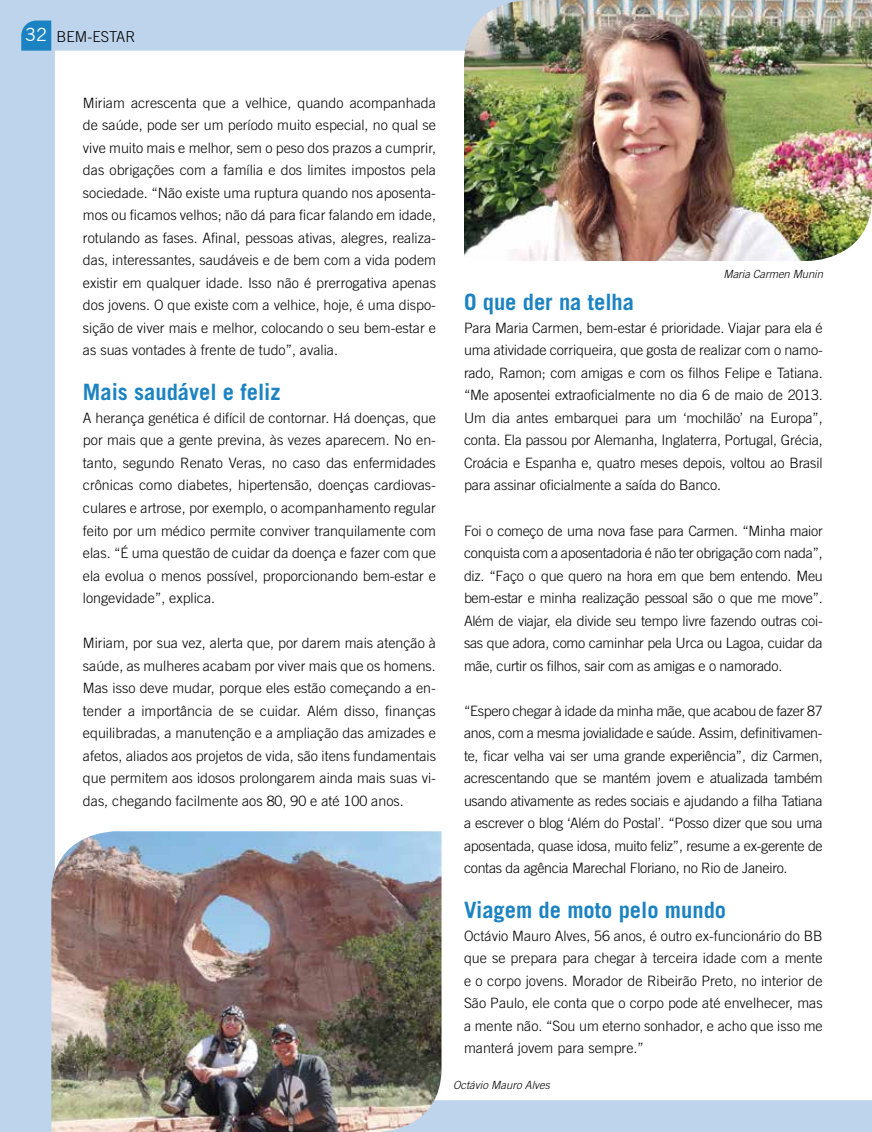
<style>
.page{position:relative;width:872px;height:1132px;background:#fff}
.page>*{position:absolute;margin:0;border:0;box-sizing:border-box;transform-origin:0 0}
.t1{font:700 22.5px "Trade Gothic";color:#1c83c2}
.t2{font:18px "Trade Gothic";color:#fff}
.t3{font:300 15px "Trade Gothic";color:#000}
.t4{font:300 14.25px/22.5px "Trade Gothic";color:#000;text-align:justify}
.t5{font:italic 300 11.25px "Trade Gothic";color:#000}
</style>
<div class="page">
<div style="left:0;top:0;width:872px;height:1131px;background:#bdd4ec"></div>
<div style="left:55px;top:51px;width:817px;height:1048px;background:#fff"></div>
<svg style="left:21px;top:21px;width:30px;height:30px"></svg>
<img style="left:51px;top:831px;width:390px;height:300px">
<img style="left:464px;top:0;width:408px;height:261px">
<p class="t2" style="left:25px;top:24px;width:23px">32</p>
<p class="t3" style="left:56px;top:27px;width:80px">BEM-ESTAR</p>
<p class="t4" style="left:83px;top:91px;width:354px">Miriam acrescenta que a velhice, quando acompanhada de saúde, pode ser um período muito especial, no qual se vive muito mais e melhor, sem o peso dos prazos a cumprir, das obrigações com a família e dos limites impostos pela sociedade. “Não existe uma ruptura quando nos aposenta&shy;mos ou ficamos velhos; não dá para ficar falando em idade, rotulando as fases. Afinal, pessoas ativas, alegres, realiza&shy;das, interessantes, saudáveis e de bem com a vida podem existir em qualquer idade. Isso não é prerrogativa apenas dos jovens. O que existe com a velhice, hoje, é uma dispo&shy;sição de viver mais e melhor, colocando o seu bem-estar e as suas vontades à frente de tudo”, avalia.</p>
<h1 class="t1" style="left:83px;top:378px;width:199px">Mais saudável e feliz</h1>
<p class="t4" style="left:83px;top:406px;width:354px">A herança genética é difícil de contornar. Há doenças, que por mais que a gente previna, às vezes aparecem. No en&shy;tanto, segundo Renato Veras, no caso das enfermidades crônicas como diabetes, hipertensão, doenças cardiovas&shy;culares e artrose, por exemplo, o acompanhamento regular feito por um médico permite conviver tranquilamente com elas. “É uma questão de cuidar da doença e fazer com que ela evolua o menos possível, proporcionando bem-estar e longevidade”, explica.</p>
<p class="t4" style="left:83px;top:631px;width:354px">Miriam, por sua vez, alerta que, por darem mais atenção à saúde, as mulheres acabam por viver mais que os homens.<br>Mas isso deve mudar, porque eles estão começando a en&shy;tender a importância de se cuidar. Além disso, finanças equilibradas, a manutenção e a ampliação das amizades e afetos, aliados aos projetos de vida, são itens fundamentais que permitem aos idosos prolongarem ainda mais suas vi&shy;das, chegando facilmente aos 80, 90 e até 100 anos.</p>
<p class="t5" style="left:723px;top:267px;width:101px">Maria Carmen Munin</p>
<h1 class="t1" style="left:464px;top:288px;width:172px">O que der na telha</h1>
<p class="t4" style="left:464px;top:316px;width:360px">Para Maria Carmen, bem-estar é prioridade. Viajar para ela é uma atividade corriqueira, que gosta de realizar com o namo&shy;rado, Ramon; com amigas e com os filhos Felipe e Tatiana. “Me aposentei extraoficialmente no dia 6 de maio de 2013.<br>Um dia antes embarquei para um ‘mochilão’ na Europa”, conta. Ela passou por Alemanha, Inglaterra, Portugal, Grécia, Croácia e Espanha e, quatro meses depois, voltou ao Brasil para assinar oficialmente a saída do Banco.</p>
<p class="t4" style="left:464px;top:519px;width:360px">Foi o começo de uma nova fase para Carmen. “Minha maior conquista com a aposentadoria é não ter obrigação com nada”, diz. “Faço o que quero na hora em que bem entendo. Meu bem-estar e minha realização pessoal são o que me move”.<br>Além de viajar, ela divide seu tempo livre fazendo outras coi&shy;sas que adora, como caminhar pela Urca ou Lagoa, cuidar da mãe, curtir os filhos, sair com as amigas e o namorado.</p>
<p class="t4" style="left:464px;top:699px;width:360px">“Espero chegar à idade da minha mãe, que acabou de fazer 87 anos, com a mesma jovialidade e saúde. Assim, definitivamen&shy;te, ficar velha vai ser uma grande experiência”, diz Carmen, acrescentando que se mantém jovem e atualizada também usando ativamente as redes sociais e ajudando a filha Tatiana a escrever o blog ‘Além do Postal’. “Posso dizer que sou uma aposentada, quase idosa, muito feliz”, resume a ex-gerente de contas da agência Marechal Floriano, no Rio de Janeiro.</p>
<h1 class="t1" style="left:464px;top:896px;width:264px">Viagem de moto pelo mundo</h1>
<p class="t4" style="left:464px;top:924px;width:360px">Octávio Mauro Alves, 56 anos, é outro ex-funcionário do BB que se prepara para chegar à terceira idade com a mente e o corpo jovens. Morador de Ribeirão Preto, no interior de São Paulo, ele conta que o corpo pode até envelhecer, mas a mente não. “Sou um eterno sonhador, e acho que isso me manterá jovem para sempre.”</p>
<p class="t5" style="left:453px;top:1078px;width:98px">Octávio Mauro Alves</p>
</div>
